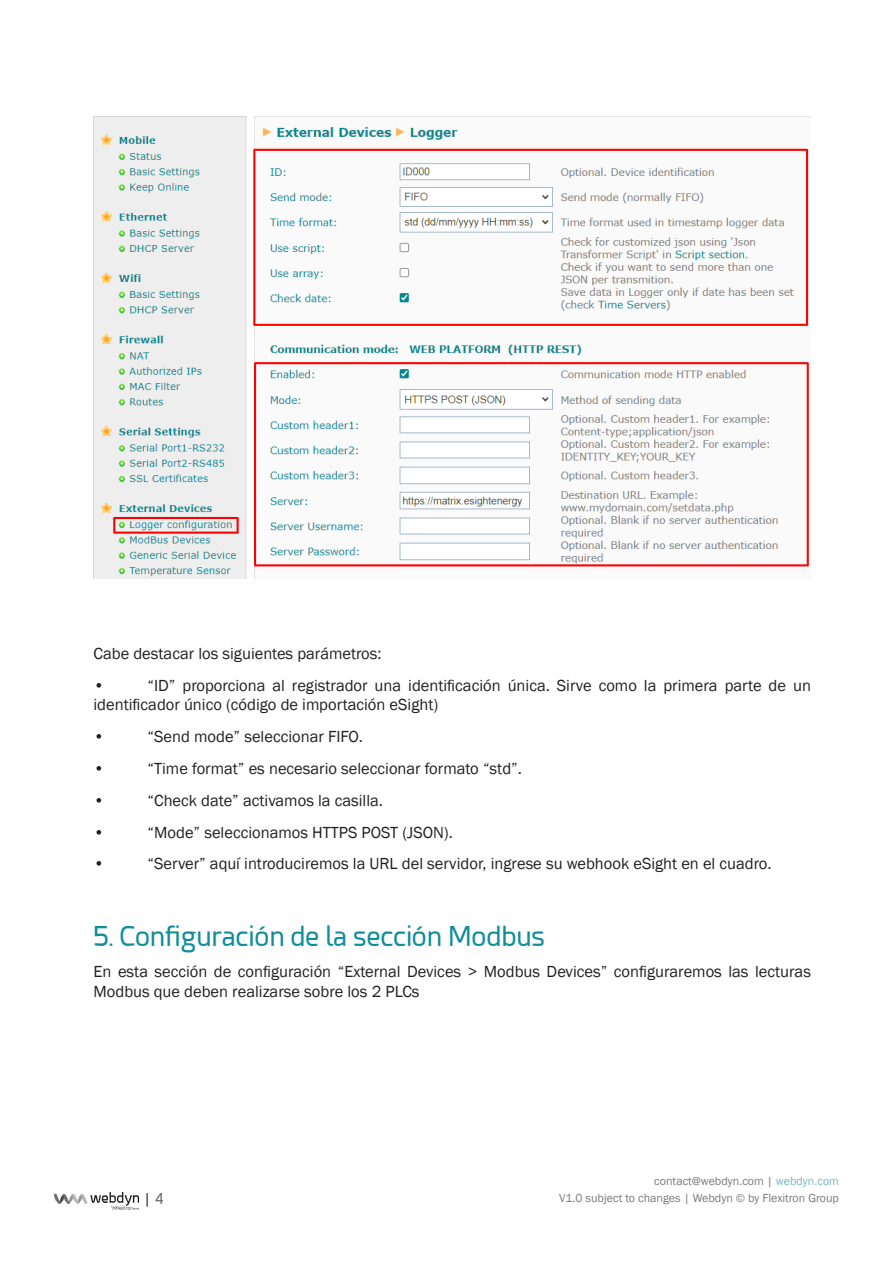
<style>
.page{position:relative;width:893px;height:1263px;background:#fff}
.page>*{position:absolute;margin:0;border:0;box-sizing:border-box;transform-origin:0 0}
.t1{font:27px "Esphimere";color:#0f8e99}
.t2{font:16.5px/19.8px "Franklin Gothic";color:#231f20}
.t3{font:15px "Esphimere";color:#000002}
.t4{font:12px "Franklin Gothic";color:#231f20}
.s1{color:#18888d}
</style>
<div class="page">
<svg style="left:147px;top:1193px;width:1px;height:13px"></svg>
<img style="left:54px;top:1192px;width:85px;height:18px">
<img style="left:94px;top:116px;width:717px;height:462px">
<p class="t2" style="left:94px;top:644px;width:290px">Cabe destacar los siguientes parámetros:</p>
<p class="t2" style="left:94px;top:675px;width:13px">•</p>
<p class="t2" style="left:94px;top:675px;width:719px;text-indent:54px">“ID” proporciona al registrador una identificación única. Sirve como la primera parte de un identificador único (código de importación eSight)</p>
<p class="t2" style="left:94px;top:727px;width:13px">•</p>
<p class="t2" style="left:148px;top:727px;width:217px">“Send mode” seleccionar FIFO.</p>
<p class="t2" style="left:94px;top:759px;width:13px">•</p>
<p class="t2" style="left:148px;top:759px;width:376px">“Time format” es necesario seleccionar formato “std”.</p>
<p class="t2" style="left:94px;top:791px;width:13px">•</p>
<p class="t2" style="left:148px;top:791px;width:237px">“Check date” activamos la casilla.</p>
<p class="t2" style="left:94px;top:822px;width:13px">•</p>
<p class="t2" style="left:148px;top:822px;width:307px">“Mode” seleccionamos HTTPS POST (JSON).</p>
<p class="t2" style="left:94px;top:854px;width:13px">•</p>
<p class="t2" style="left:148px;top:854px;width:626px">“Server” aquí introduciremos la URL del servidor, ingrese su webhook eSight en el cuadro.</p>
<p class="t1" style="left:94px;top:920px;width:453px">5. Configuración de la sección Modbus</p>
<p class="t2" style="left:94px;top:962px;width:719px">En esta sección de configuración “External Devices &gt; Modbus Devices” configuraremos las lecturas<br>Modbus que deben realizarse sobre los 2 PLCs</p>
<p class="t4" style="left:654px;top:1174px;width:186px">contact@webdyn.com | <span class="s1">webdyn.com</span></p>
<p class="t3" style="left:154px;top:1190px;width:11px">4</p>
<p class="t4" style="left:559px;top:1190px;width:281px">V1.0 subject to changes | Webdyn © by Flexitron Group</p>
</div>
